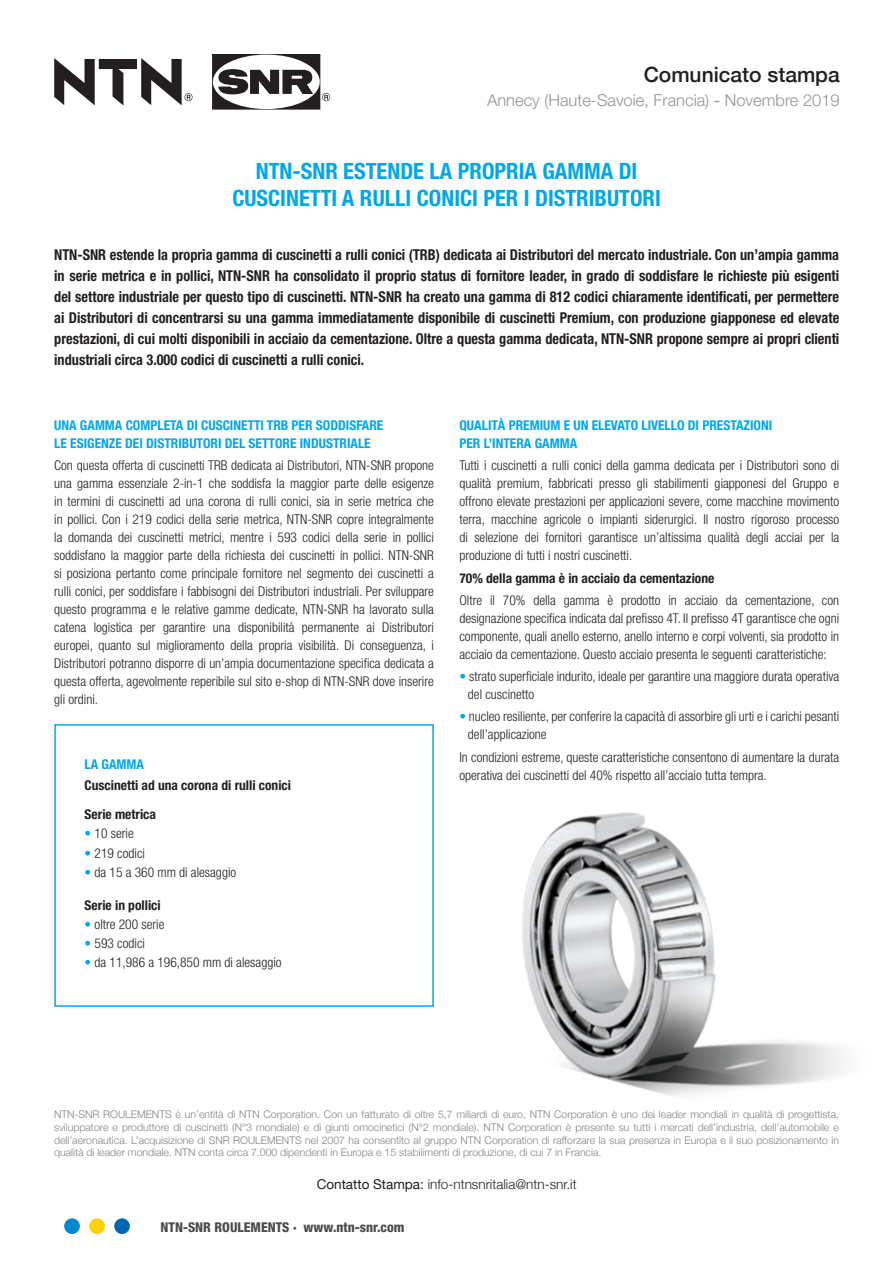
<style>
.page{position:relative;width:893px;height:1263px;background:#fff}
.page>*{position:absolute;margin:0;border:0;box-sizing:border-box;transform-origin:0 0}
.t1{font:700 condensed 22.5px "Helvetica Neue";color:#00a7e9}
.t2{font:500 21px "Helvetica Neue";color:#231f20}
.t3{font:300 16.5px "Helvetica Neue LT Std";color:#939598}
.t4{font:700 condensed 15px/21px "Helvetica Neue";color:#231f20;text-align:justify;scale:.95 1}
.t5{font:300 condensed 13.5px/18px "Helvetica Neue";color:#231f20;text-align:justify}
.t6{font:700 condensed 13.5px/18px "Helvetica Neue";color:#00a7e9}
.t7{font:700 condensed 13.5px "Helvetica Neue";color:#231f20}
.t8{font:300 13.5px "Helvetica Neue";color:#231f20}
.t9{font:800 condensed 13.5px "Helvetica Neue LT Std";color:#4b4c4d}
.t10{font:300 10.5px/12.6px "Helvetica Neue";color:#838283;text-align:justify}
.s1{font-family:"Helvetica Neue";font-weight:400}
.s2{color:#00a7e9}
.s3{font-weight:400}
</style>
<div class="page">
<div style="left:54px;top:724px;width:380px;height:283px;border:2px solid #00a7e9"></div>
<div style="left:64px;top:1218px;width:16px;height:16px;background:#0089cf;border-radius:50%"></div>
<div style="left:89px;top:1218px;width:16px;height:16px;background:#fed304;border-radius:50%"></div>
<div style="left:114px;top:1218px;width:16px;height:16px;background:#0166b3;border-radius:50%"></div>
<svg style="left:54px;top:58px;width:138px;height:48px"></svg>
<svg style="left:212px;top:54px;width:118px;height:56px"></svg>
<img style="left:522px;top:812px;width:321px;height:284px">
<p class="t2" style="left:644px;top:57px;width:198px">Comunicato stampa</p>
<p class="t3" style="left:487px;top:90px;width:354px">Annecy (Haute-Savoie, Francia) <span class="s1">-</span> Novembre 2019</p>
<p class="t1" style="left:256px;top:157px;width:383px">NTN-SNR ESTENDE LA PROPRIA GAMMA DI</p>
<p class="t1" style="left:232px;top:184px;width:430px">CUSCINETTI A RULLI CONICI PER I DISTRIBUTORI</p>
<p class="t4" style="left:54px;top:244px;width:828px">NTN-SNR estende la propria gamma di cuscinetti a rulli conici (TRB) dedicata ai Distributori del mercato industriale. Con un’ampia gamma in serie metrica e in pollici, NTN-SNR ha consolidato il proprio status di fornitore leader, in grado di soddisfare le richieste più esigenti del settore industriale per questo tipo di cuscinetti. NTN-SNR ha creato una gamma di 812 codici chiaramente identificati, per permettere ai Distributori di concentrarsi su una gamma immediatamente disponibile di cuscinetti Premium, con produzione giapponese ed elevate prestazioni, di cui molti disponibili in acciaio da cementazione. Oltre a questa gamma dedicata, NTN-SNR propone sempre ai propri clienti industriali circa 3.000 codici di cuscinetti a rulli conici.</p>
<p class="t6" style="left:54px;top:416px;width:331px">UNA GAMMA COMPLETA DI CUSCINETTI TRB PER SODDISFARE<br>LE ESIGENZE DEI DISTRIBUTORI DEL SETTORE INDUSTRIALE</p>
<p class="t5" style="left:54px;top:456px;width:381px">Con questa offerta di cuscinetti TRB dedicata ai Distributori, NTN-SNR propone una gamma essenziale 2-in-1 che soddisfa la maggior parte delle esigenze in termini di cuscinetti ad una corona di rulli conici, sia in serie metrica che in pollici. Con i 219 codici della serie metrica, NTN-SNR copre integralmente la domanda dei cuscinetti metrici, mentre i 593 codici della serie in pollici soddisfano la maggior parte della richiesta dei cuscinetti in pollici. NTN-SNR si posiziona pertanto come principale fornitore nel segmento dei cuscinetti a rulli conici, per soddisfare i fabbisogni dei Distributori industriali. Per sviluppare questo programma e le relative gamme dedicate, NTN-SNR ha lavorato sulla catena logistica per garantire una disponibilità permanente ai Distributori europei, quanto sul miglioramento della propria visibilità. Di conseguenza, i Distributori potranno disporre di un’ampia documentazione specifica dedicata a questa offerta, agevolmente reperibile sul sito e-shop di NTN-SNR dove inserire gli ordini.</p>
<p class="t6" style="left:85px;top:755px;width:61px">LA GAMMA</p>
<p class="t7" style="left:85px;top:777px;width:208px">Cuscinetti ad una corona di rulli conici</p>
<p class="t7" style="left:85px;top:806px;width:73px">Serie metrica</p>
<p class="t5" style="left:85px;top:825px;width:51px"><span class="s2">•</span> 10 serie</p>
<p class="t5" style="left:85px;top:844px;width:62px"><span class="s2">•</span> 219 codici</p>
<p class="t5" style="left:85px;top:863px;width:153px"><span class="s2">•</span> da 15 a 360 mm di alesaggio</p>
<p class="t7" style="left:85px;top:896px;width:78px">Serie in pollici</p>
<p class="t5" style="left:85px;top:915px;width:81px"><span class="s2">•</span> oltre 200 serie</p>
<p class="t5" style="left:85px;top:934px;width:62px"><span class="s2">•</span> 593 codici</p>
<p class="t5" style="left:85px;top:953px;width:199px"><span class="s2">•</span> da 11,986 a 196,850 mm di alesaggio</p>
<p class="t6" style="left:459px;top:416px;width:314px">QUALITÀ PREMIUM E UN ELEVATO LIVELLO DI PRESTAZIONI<br>PER L’INTERA GAMMA</p>
<p class="t5" style="left:459px;top:456px;width:381px">Tutti i cuscinetti a rulli conici della gamma dedicata per i Distributori sono di qualità premium, fabbricati presso gli stabilimenti giapponesi del Gruppo e offrono elevate prestazioni per applicazioni severe, come macchine movimento terra, macchine agricole o impianti siderurgici. Il nostro rigoroso processo di selezione dei fornitori garantisce un’altissima qualità degli acciai per la produzione di tutti i nostri cuscinetti.</p>
<p class="t7" style="left:459px;top:570px;width:256px">70% della gamma è in acciaio da cementazione</p>
<p class="t5" style="left:459px;top:591px;width:381px">Oltre il 70% della gamma è prodotto in acciaio da cementazione, con designazione specifica indicata dal prefisso 4T. Il prefisso 4T garantisce che ogni componente, quali anello esterno, anello interno e corpi volventi, sia prodotto in acciaio da cementazione. Questo acciaio presenta le seguenti caratteristiche:</p>
<p class="t5" style="left:468px;top:667px;width:373px;text-indent:-9px"><span class="s2">•</span> strato superficiale indurito, ideale per garantire una maggiore durata operativa del cuscinetto</p>
<p class="t5" style="left:468px;top:707px;width:373px;text-indent:-9px"><span class="s2">•</span> nucleo resiliente, per conferire la capacità di assorbire gli urti e i carichi pesanti dell’applicazione</p>
<p class="t5" style="left:459px;top:748px;width:381px">In condizioni estreme, queste caratteristiche consentono di aumentare la durata operativa dei cuscinetti del 40% rispetto all’acciaio tutta tempra.</p>
<p class="t10" style="left:54px;top:1108px;width:786px">NTN-SNR ROULEMENTS è un’entità di NTN Corporation. Con un fatturato di oltre 5,7 miliardi di euro, NTN Corporation è uno dei leader mondiali in qualità di progettista, sviluppatore e produttore di cuscinetti (N°3 mondiale) e di giunti omocinetici (N°2 mondiale). NTN Corporation è presente su tutti i mercati dell’industria, dell’automobile e dell’aeronautica. L’acquisizione di SNR ROULEMENTS nel 2007 ha consentito al gruppo NTN Corporation di rafforzare la sua presenza in Europa e il suo posizionamento in qualità di leader mondiale. NTN conta circa 7.000 dipendenti in Europa e 15 stabilimenti di produzione, di cui 7 in Francia.</p>
<p class="t8" style="left:317px;top:1173px;width:262px"><span class="s3">Contatto Stampa:</span> info-ntnsnritalia@ntn-snr.it</p>
<p class="t9" style="left:161px;top:1219px;width:246px">NTN-SNR ROULEMENTS · www.ntn-snr.com</p>
</div>
